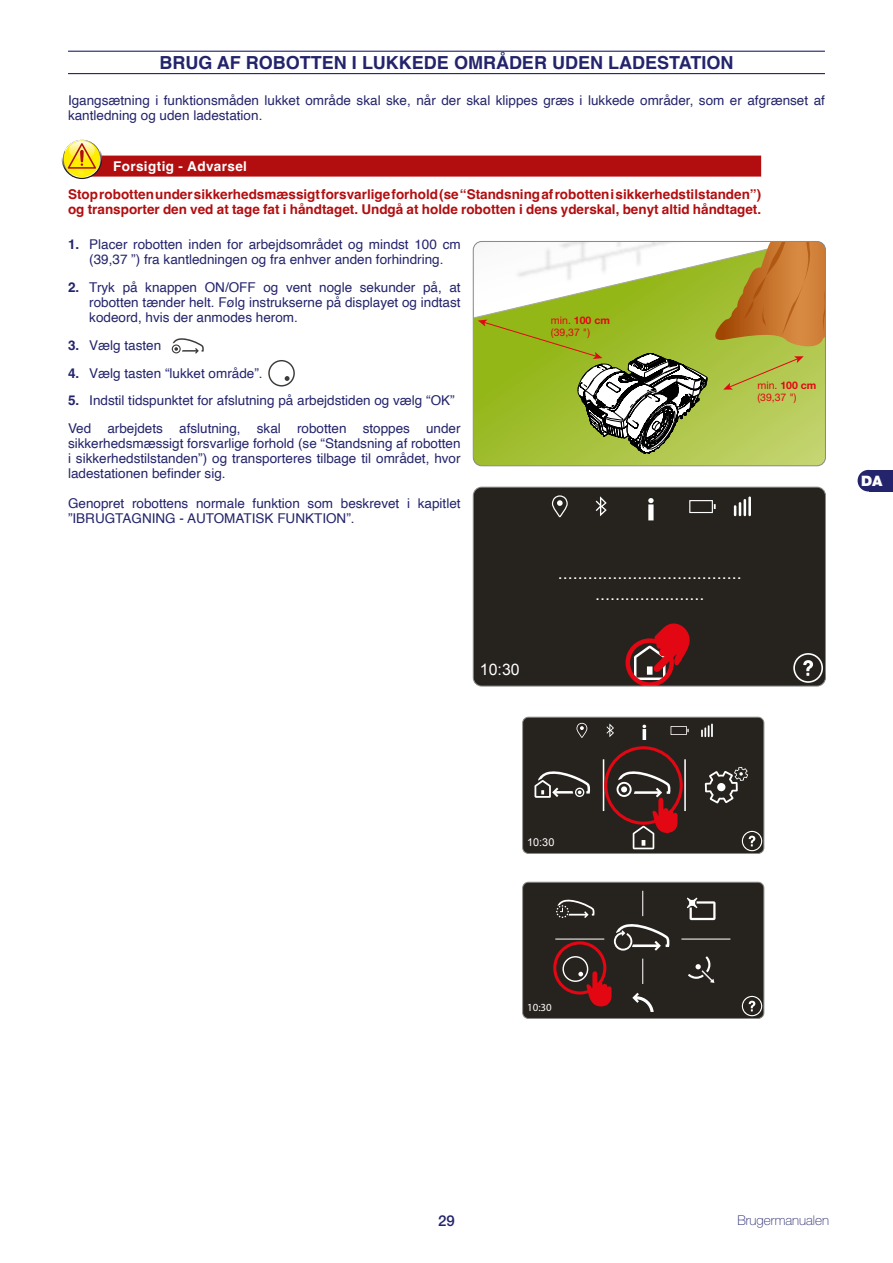
<style>
.page{position:relative;width:893px;height:1263px;background:#fff}
.page>*{position:absolute;margin:0;border:0;box-sizing:border-box;transform-origin:0 0}
.t1{font:700 18px "Helvetica";color:#24246c}
.t2{font:17.85px/21.5px "Arial";color:#fff;text-align:center}
.t3{font:15.9px "Arial";color:#fff}
.t4{font:500 15px "Helvetica Neue LT Std";color:#24246c}
.t5{font:900 14.4px "Helvetica Neue LT Std";color:#fff}
.t6{font:13.5px/15px "Helvetica";color:#24246c}
.t7{font:700 13.5px/15px "Helvetica";color:#b20e10}
.t8{font:700 13.5px "Helvetica";letter-spacing:.03em;color:#fff}
.t9{font:100 13.5px "Helvetica Neue LT Std";color:#24246c}
.t10{font:10.8px "Arial";color:#fff}
.t11{font:10.8px "Myriad Pro";color:#fff}
.t12{font:10.5px/12.6px "Helvetica Neue LT Std";color:#e30613}
.s1{font-weight:700}
</style>
<div class="page">
<div style="left:868px;top:470px;width:25px;height:21px;background:#24246c"></div>
<div style="left:858px;top:470px;width:21px;height:21px;background:#24246c;border-radius:50%"></div>
<hr style="left:68px;top:51px;width:757px;height:1px;background:#24246c">
<hr style="left:68px;top:73px;width:757px;height:1px;background:#24246c">
<div style="left:72px;top:156px;width:689px;height:21px;background:#b20e10"></div>
<svg style="left:62px;top:139px;width:40px;height:40px"></svg>
<svg style="left:63px;top:140px;width:38px;height:38px"></svg>
<svg style="left:64px;top:141px;width:36px;height:36px"></svg>
<svg style="left:65px;top:140px;width:34px;height:29px"></svg>
<svg style="left:171px;top:338px;width:33px;height:16px"></svg>
<svg style="left:268px;top:360px;width:27px;height:26px"></svg>
<svg style="left:474px;top:454px;width:351px;height:12px;background:#b1c850"></svg>
<svg style="left:474px;top:241px;width:351px;height:213px"></svg>
<div style="left:473px;top:241px;width:353px;height:225px;border:1px solid #878787;border-radius:9px"></div>
<div style="left:473px;top:487px;width:352px;height:199px;background:#26231e"></div>
<svg style="left:689px;top:500px;width:27px;height:13px"></svg>
<svg style="left:552px;top:495px;width:16px;height:22px"></svg>
<svg style="left:596px;top:496px;width:11px;height:20px"></svg>
<svg style="left:793px;top:653px;width:30px;height:30px"></svg>
<svg style="left:648px;top:498px;width:6px;height:22px"></svg>
<hr style="left:748px;top:496px;width:3px;height:20px;background:#fff">
<svg style="left:734px;top:499px;width:12px;height:17px"></svg>
<div style="left:625px;top:638px;width:49px;height:48px;border:4px solid #e30613;border-radius:50%"></div>
<svg style="left:634px;top:620px;width:56px;height:60px;background:#80272a"></svg>
<div style="left:473px;top:487px;width:353px;height:199px;border:1px solid #878787;border-radius:9px"></div>
<svg style="left:524px;top:717px;width:240px;height:136px;background:#372d29"></svg>
<div style="left:522px;top:717px;width:242px;height:137px;border:1px solid #878787;border-radius:6px"></div>
<svg style="left:524px;top:882px;width:240px;height:136px;background:#352c27"></svg>
<div style="left:522px;top:882px;width:242px;height:137px;border:1px solid #878787;border-radius:6px"></div>
<h1 class="t1" style="left:160px;top:51px;width:575px">BRUG AF ROBOTTEN I LUKKEDE OMRÅDER UDEN LADESTATION</h1>
<p class="t6" style="left:68px;top:93px;width:758px">Igangsætning i funktionsmåden lukket område skal ske, når der skal klippes græs i lukkede områder, som er afgrænset af kantledning og uden ladestation.</p>
<p class="t8" style="left:113px;top:158px;width:135px">Forsigtig - Advarsel</p>
<p class="t7" style="left:68px;top:188px;width:695px">Stop robotten under sikkerhedsmæssigt forsvarlige forhold (se “Standsning af robotten i sikkerhedstilstanden”) og transporter den ved at tage fat i håndtaget. Undgå at holde robotten i dens yderskal, benyt altid håndtaget.</p>
<p class="t6" style="left:68px;top:237px;width:394px;text-align:center"><span class="s1">1.</span> Placer robotten inden for arbejdsområdet og mindst 100 cm (39,37 ”) fra kantledningen og fra enhver anden forhindring.</p>
<p class="t6" style="left:89px;top:280px;width:373px;text-align:justify;text-indent:-21px"><span class="s1">2.</span> Tryk på knappen ON/OFF og vent nogle sekunder på, at robotten tænder helt. Følg instrukserne på displayet og indtast kodeord, hvis der anmodes herom.</p>
<p class="t6" style="left:68px;top:338px;width:95px"><span class="s1">3.</span> Vælg tasten</p>
<p class="t6" style="left:68px;top:366px;width:196px"><span class="s1">4.</span> Vælg tasten “lukket område”.</p>
<p class="t6" style="left:68px;top:387px;width:394px;line-height:27.8px"><span class="s1">5.</span> Indstil tidspunktet for afslutning på arbejdstiden og vælg “OK”<br>Ved arbejdets afslutning, skal robotten stoppes under</p>
<p class="t6" style="left:68px;top:436px;width:394px;text-align:justify">sikkerhedsmæssigt forsvarlige forhold (se “Standsning af robotten i sikkerhedstilstanden”) og transporteres tilbage til området, hvor ladestationen befinder sig.</p>
<p class="t6" style="left:68px;top:496px;width:394px">Genopret robottens normale funktion som beskrevet i kapitlet ”IBRUGTAGNING - AUTOMATISK FUNKTION”.</p>
<p class="t12" style="left:551px;top:314px;width:60px">min. <span class="s1">100 cm </span>(39,37 ")</p>
<p class="t12" style="left:757px;top:378px;width:60px">min. <span class="s1">100 cm </span>(39,37 ")</p>
<p class="t3" style="left:480px;top:659px;width:41px">10:30</p>
<h2 class="t2" style="left:558px;top:562px;width:185px">..................................... ......................</h2>
<p class="t5" style="left:861px;top:472px;width:23px">DA</p>
<p class="t10" style="left:527px;top:835px;width:29px">10:30</p>
<p class="t11" style="left:527px;top:1000px;width:26px">10:30</p>
<p class="t4" style="left:438px;top:1211px;width:18px">29</p>
<p class="t9" style="left:737px;top:1212px;width:93px">Brugermanualen</p>
</div>
